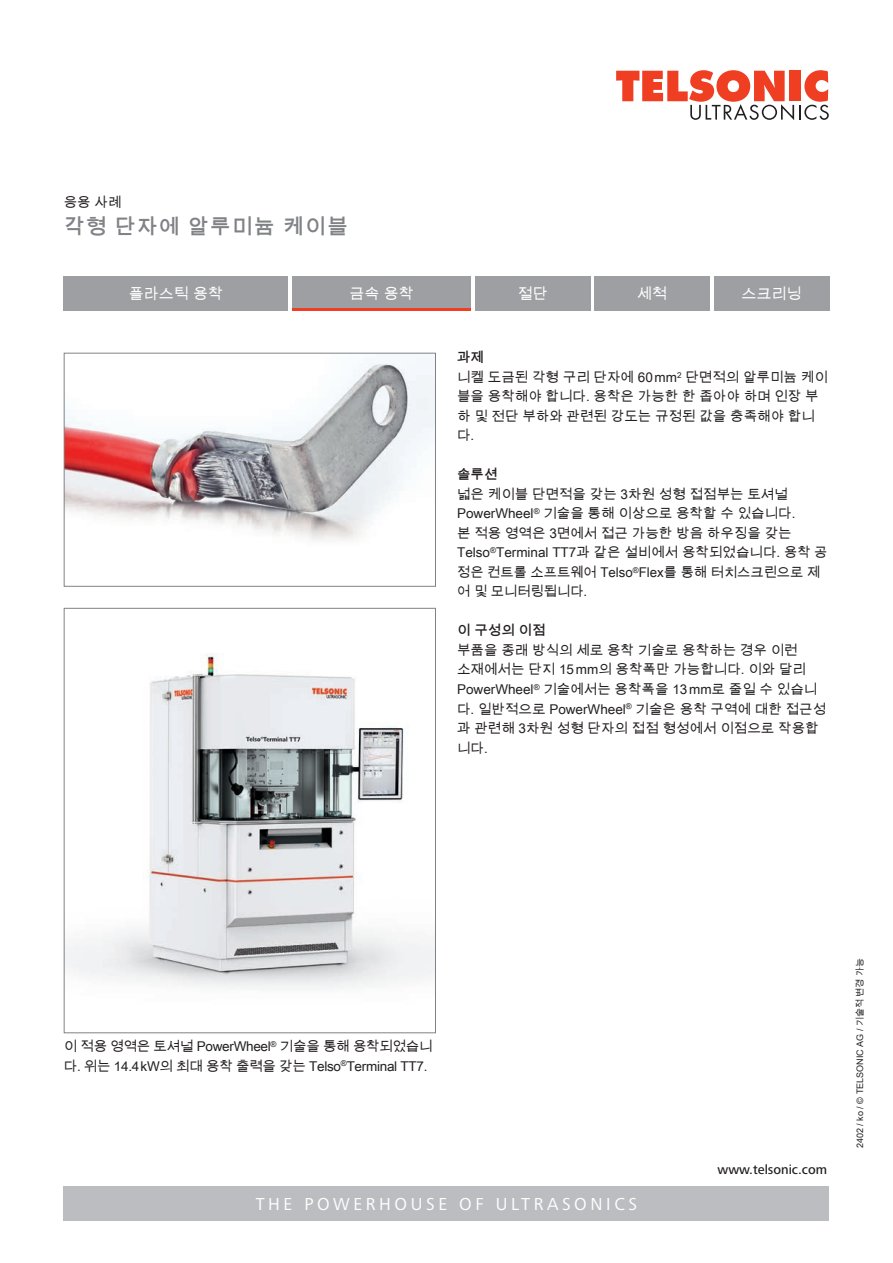
<style>
.page{position:relative;width:893px;height:1263px;background:#fff}
.page>*{position:absolute;margin:0;border:0;box-sizing:border-box;transform-origin:0 0}
.Haupttitel_grau{font:700 21px "Arial Unicode MS";letter-spacing:.05em;color:#808285}
.t1{font:18px "Frutiger Next LTW1 G";letter-spacing:.2em;color:#fff}
.Portfoliotitel{font:15px "Arial Unicode MS";color:#fff}
.Lauftext_9_13pt{font:13.5px/19.5px "Arial Unicode MS";color:#231f20}
.Lauftext_9_13pt-2{font:13.5px/19.5px "Arial Unicode MS";letter-spacing:-.02em;color:#231f20}
.t2{font:500 13.5px "Frutiger Next LTW1 G";color:#231f20}
.Lauftext_9_13pt__medium{font:700 13.5px "Arial Unicode MS";color:#231f20}
.Subtitel_schwarz{font:13.5px "Arial Unicode MS";color:#231f20}
.Version_6_7pt{font:9px "Arial Unicode MS";color:#231f20}
</style>
<div class="page">
<div style="left:64px;top:276px;width:224px;height:34px;background:#9d9fa2"></div>
<div style="left:292px;top:276px;width:179px;height:34px;background:#9d9fa2"></div>
<div style="left:475px;top:276px;width:115px;height:34px;background:#9d9fa2"></div>
<div style="left:595px;top:276px;width:115px;height:34px;background:#9d9fa2"></div>
<div style="left:714px;top:276px;width:115px;height:34px;background:#9d9fa2"></div>
<hr style="left:292px;top:308px;width:179px;height:2px;background:#ef3e22">
<svg style="left:616px;top:70px;width:213px;height:50px"></svg>
<div style="left:64px;top:1186px;width:765px;height:34px;background:#bcbdc0"></div>
<svg style="left:63px;top:352px;width:373px;height:235px"></svg>
<svg style="left:63px;top:607px;width:373px;height:426px"></svg>
<p class="Subtitel_schwarz" style="left:64px;top:192px;width:59px">응용 사례</p>
<p class="Haupttitel_grau" style="left:64px;top:211px;width:286px">각형 단자에 알루미늄 케이블</p>
<p class="Portfoliotitel" style="left:129px;top:283px;width:96px">플라스틱 용착</p>
<p class="Portfoliotitel" style="left:350px;top:283px;width:66px">금속 용착</p>
<p class="Portfoliotitel" style="left:518px;top:283px;width:31px">절단</p>
<p class="Portfoliotitel" style="left:637px;top:283px;width:31px">세척</p>
<p class="Portfoliotitel" style="left:742px;top:283px;width:62px">스크리닝</p>
<p class="Lauftext_9_13pt__medium" style="left:457px;top:348px;width:28px">과제</p>
<p class="Lauftext_9_13pt" style="left:457px;top:367px;width:372px">니켈 도금된 각형 구리 단자에 60mm<sup>2</sup> 단면적의 알루미늄 케이 블을 용착해야 합니다. 용착은 가능한 한 좁아야 하며 인장 부 하 및 전단 부하와 관련된 강도는 규정된 값을 충족해야 합니 다.</p>
<p class="Lauftext_9_13pt__medium" style="left:457px;top:465px;width:42px">솔루션</p>
<p class="Lauftext_9_13pt" style="left:457px;top:484px;width:372px">넓은 케이블 단면적을 갖는 3차원 성형 접점부는 토셔널<br>PowerWheel<sup>®</sup> 기술을 통해 이상으로 용착할 수 있습니다.<br>본 적용 영역은 3면에서 접근 가능한 방음 하우징을 갖는<br>Telso<sup>®</sup>Terminal TT7과 같은 설비에서 용착되었습니다. 용착 공 정은 컨트롤 소프트웨어 Telso<sup>®</sup>Flex를 통해 터치스크린으로 제 어 및 모니터링됩니다.</p>
<p class="Lauftext_9_13pt__medium" style="left:457px;top:621px;width:90px">이 구성의 이점</p>
<p class="Lauftext_9_13pt" style="left:457px;top:640px;width:371px">부품을 종래 방식의 세로 용착 기술로 용착하는 경우 이런 소재에서는 단지 15mm의 용착폭만 가능합니다. 이와 달리<br>PowerWheel<sup>®</sup> 기술에서는 용착폭을 13mm로 줄일 수 있습니 다. 일반적으로 PowerWheel<sup>®</sup> 기술은 용착 구역에 대한 접근성 과 관련해 3차원 성형 단자의 접점 형성에서 이점으로 작용합 니다.</p>
<p class="Lauftext_9_13pt-2" style="left:64px;top:1036px;width:370px">이 적용 영역은 토셔널 PowerWheel<sup>®</sup> 기술을 통해 용착되었습니 다. 위는 14.4kW의 최대 용착 출력을 갖는 Telso<sup>®</sup>Terminal TT7.</p>
<h2 class="t1" style="left:256px;top:1194px;width:383px">THE POWERHOUSE OF ULTRASONICS</h2>
<p class="t2" style="left:717px;top:1161px;width:111px">www.telsonic.com</p>
<p class="Version_6_7pt" style="left:853px;top:1148px;width:191px;rotate:-90deg">2402 / ko / © TELSONIC AG / 기술적 변경 가능</p>
</div>
